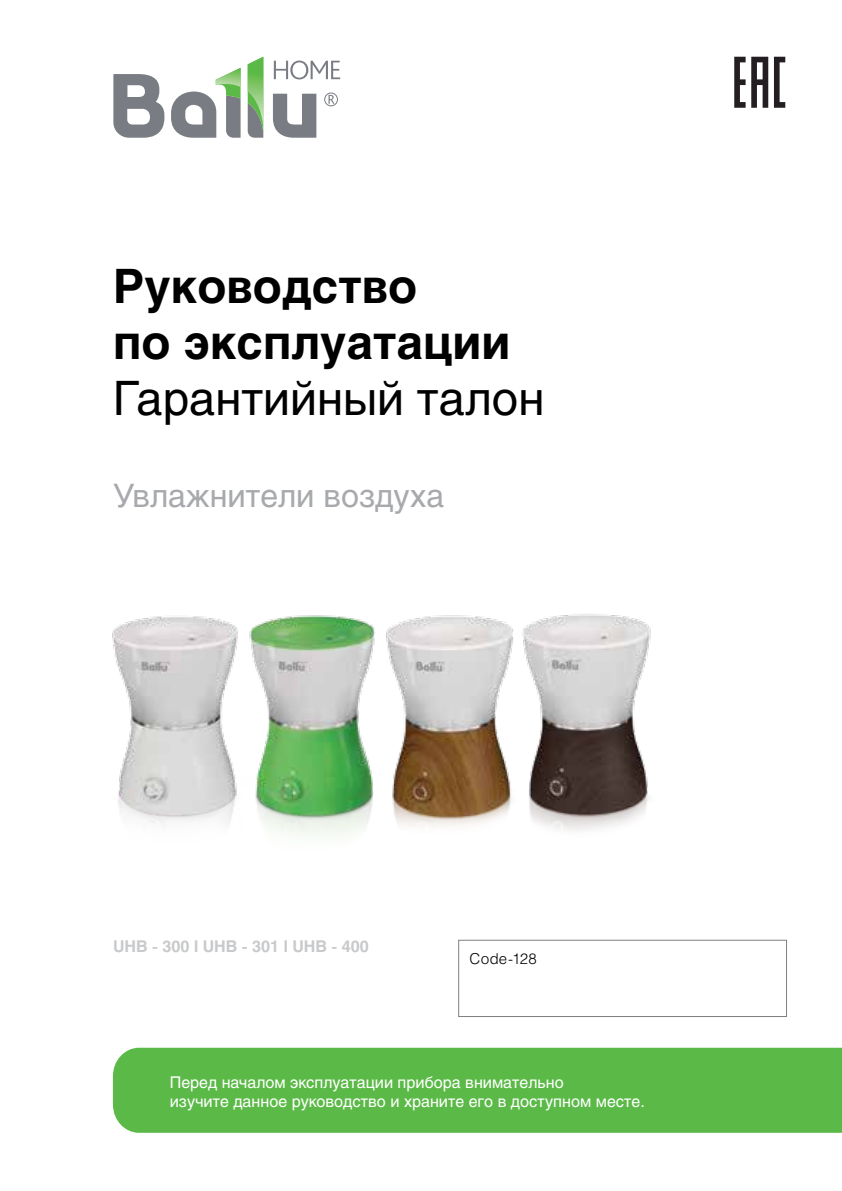
<style>
.page{position:relative;width:842px;height:1191px;background:#fff}
.page>*{position:absolute;margin:0;border:0;box-sizing:border-box;transform-origin:0 0}
.t1{font:700 47px/56.4px "Helios";color:#000}
.t2{font:47px "Helios";color:#000}
.t3{font:32px "Helios";color:#a7a9ac}
.t4{font:16px/19.2px "Helios C";color:#fff}
.t5{font:700 16px "Helios";color:#c8c9cb}
.t6{font:300 15px "Helios";letter-spacing:.02em;color:#000}
.s1{font-family:"Helios C"}
</style>
<div class="page">
<img style="left:112px;top:616px;width:120px;height:209px">
<img style="left:232px;top:615px;width:143px;height:221px">
<img style="left:386px;top:615px;width:126px;height:211px">
<img style="left:512px;top:614px;width:139px;height:216px">
<div style="left:458px;top:939px;width:329px;height:78px;border:1px solid #7e8083"></div>
<svg style="left:113px;top:57px;width:227px;height:81px"></svg>
<svg style="left:734px;top:57px;width:51px;height:51px"></svg>
<div style="left:113px;top:1047px;width:729px;height:85px;background:#5bba47"></div>
<h1 class="t1" style="left:113px;top:258px;width:399px">Руководство<br>по эксплуатации</h1>
<h1 class="t2" style="left:113px;top:371px;width:433px">Гарантийный талон</h1>
<h2 class="t3" style="left:113px;top:477px;width:332px">Увлажнители воздуха</h2>
<p class="t5" style="left:113px;top:937px;width:257px">UHB - 300 <span class="s1">l</span> UHB - 301 <span class="s1">l</span> UHB - 400</p>
<p class="t6" style="left:469px;top:949px;width:69px">Code-128</p>
<p class="t4" style="left:170px;top:1072px;width:477px">Перед началом эксплуатации прибора внимательно<br>изучите данное руководство и храните его в доступном месте.</p>
</div>
